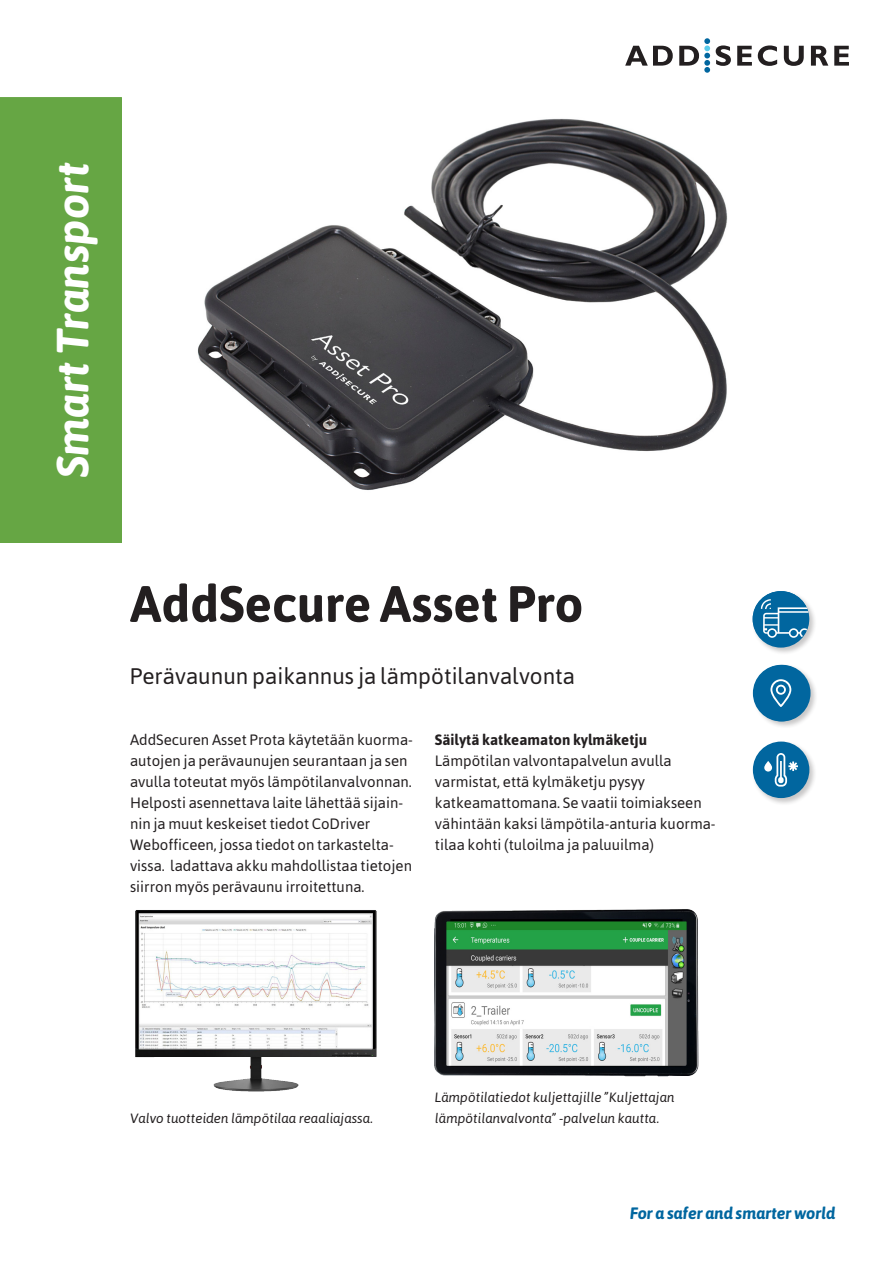
<style>
.page{position:relative;width:893px;height:1263px;background:#fff}
.page>*{position:absolute;margin:0;border:0;box-sizing:border-box;transform-origin:0 0}
.Headline2_AsapBd34_3{font:700 51px "Asap";color:#231f20}
.Category_AsapBoldIta{font:italic 700 45px "Asap";color:#fff}
.Preamble_Asap15_20{font:22.5px "Asap";color:#231f20}
.t1{font:italic 700 16.5px "Asap";color:#01669f}
.BodyText_Asap10_14{font:15px/21px "Asap";color:#231f20}
.Bullet_List_tab_Asap{font:15px/21px "Asap";color:#231f20}
.Bullet_List_tab_Asap-2{font:700 15px "Asap";color:#231f20}
.Bullet_List_tab_Asap-3{font:italic 13.5px/21px "Asap";color:#231f20}
.BodyText_Asap10_14-2{font:italic 13.5px "Asap";color:#231f20}
</style>
<div class="page">
<svg style="left:625px;top:38px;width:224px;height:35px"></svg>
<img style="left:197px;top:118px;width:531px;height:372px">
<div style="left:0;top:97px;width:122px;height:446px;background:#66a644"></div>
<div style="left:751px;top:590px;width:66px;height:65px;background:#231f20;opacity:.25"></div>
<div style="left:752px;top:663px;width:66px;height:66px;background:#231f20;opacity:.25"></div>
<div style="left:751px;top:740px;width:66px;height:66px;background:#231f20;opacity:.25"></div>
<div style="left:753px;top:741px;width:56px;height:57px;border:3px solid #01669f;border-radius:50%"></div>
<div style="left:753px;top:591px;width:56px;height:55px;background:#01669f;border-radius:50%"></div>
<svg style="left:761px;top:599px;width:47px;height:39px"></svg>
<div style="left:753px;top:665px;width:56px;height:56px;background:#01669f;border-radius:50%"></div>
<svg style="left:770px;top:679px;width:21px;height:28px"></svg>
<img style="left:135px;top:910px;width:242px;height:182px">
<img style="left:435px;top:909px;width:263px;height:168px">
<div style="left:754px;top:743px;width:54px;height:54px;background:#01669f;border-radius:50%"></div>
<svg style="left:764px;top:761px;width:8px;height:10px"></svg>
<svg style="left:775px;top:753px;width:23px;height:34px"></svg>
<p class="Category_AsapBoldIta" style="left:42px;top:478px;width:318px;rotate:-90deg">Smart Transport</p>
<p class="Headline2_AsapBd34_3" style="left:130px;top:570px;width:455px">AddSecure Asset Pro</p>
<p class="Preamble_Asap15_20" style="left:130px;top:661px;width:447px">Perävaunun paikannus ja lämpötilanvalvonta</p>
<p class="BodyText_Asap10_14" style="left:130px;top:728px;width:284px">AddSecuren Asset Prota käytetään kuorma-</p>
<p class="BodyText_Asap10_14" style="left:130px;top:749px;width:279px">autojen ja perävaunujen seurantaan ja sen</p>
<p class="BodyText_Asap10_14" style="left:130px;top:770px;width:283px">avulla toteutat myös lämpötilanvalvonnan.<br>Helposti asennettava laite lähettää sijain-</p>
<p class="BodyText_Asap10_14" style="left:130px;top:812px;width:265px">nin ja muut keskeiset tiedot CoDriver<br>Webofficeen, jossa tiedot on tarkastelta-</p>
<p class="BodyText_Asap10_14" style="left:130px;top:854px;width:283px">vissa. ladattava akku mahdollistaa tietojen siirron myös perävaunu irroitettuna.</p>
<p class="Bullet_List_tab_Asap-2" style="left:435px;top:729px;width:214px">Säilytä katkeamaton kylmäketju</p>
<p class="Bullet_List_tab_Asap" style="left:435px;top:749px;width:282px">Lämpötilan valvontapalvelun avulla varmistat, että kylmäketju pysyy katkeamattomana. Se vaatii toimiakseen vähintään kaksi lämpötila-anturia kuorma&shy;tilaa kohti (tuloilma ja paluuilma)</p>
<p class="BodyText_Asap10_14-2" style="left:130px;top:1109px;width:244px">Valvo tuotteiden lämpötilaa reaaliajassa.</p>
<p class="Bullet_List_tab_Asap-3" style="left:435px;top:1086px;width:241px">Lämpötilatiedot kuljettajille ”Kuljettajan lämpötilanvalvonta” -palvelun kautta.</p>
<p class="t1" style="left:630px;top:1202px;width:207px">For a safer and smarter world</p>
</div>
